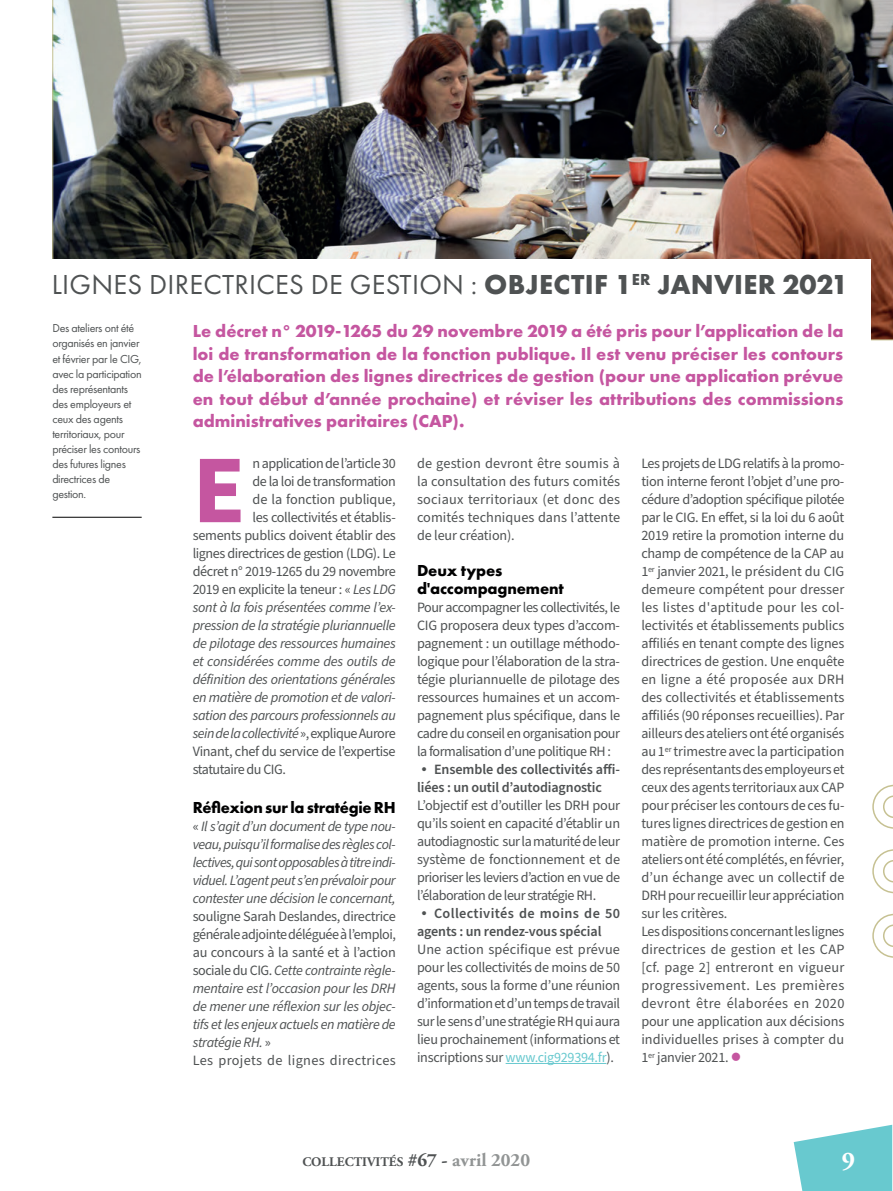
<style>
.page{position:relative;width:893px;height:1191px;background:#fff}
.page>*{position:absolute;margin:0;border:0;box-sizing:border-box;transform-origin:0 0}
.t1{font:700 97.2px "Source Sans Pro";color:#c556a0}
.t2{font:28.5px "Futura PT";letter-spacing:.01em;color:#4f5253}
.t3{font:700 25.5px "Adobe Garamond Pro";color:#fff}
.t4{font:700 18px/22.5px "Futura PT";color:#c556a0;text-align:justify}
.t5{font:700 16.5px/18px "Futura PT";letter-spacing:-.01em;color:#000001}
.t6{font:14.25px/18px "Source Sans Pro";letter-spacing:-.015em;color:#4f5253;text-align:justify}
.t7{font:italic 14.25px/18px "Source Sans Pro";letter-spacing:-.025em;color:#4f5253;text-align:justify}
.t8{font:600 14.25px/18px "Source Sans Pro";letter-spacing:-.01em;color:#4f5253}
.t9{font:14.25px "Source Sans Pro";letter-spacing:-.035em;color:#4f5253}
.t10{font:700 13.2px "Adobe Garamond Pro";color:#4f5253}
.t11{font:12px/15px "Futura PT";letter-spacing:-.025em;color:#4f5253}
.s1{font-weight:700}
.s2{font-family:"Futura PT";font-weight:400}
.s3{color:#68c9cf}
.s4{color:#c556a0}
.s5{font-style:italic}
.s6{font-style:normal}
.s7{font-size:18.75px}
.s8{font-size:18.75px;color:#929595}
</style>
<div class="page">
<svg style="left:872px;top:914px;width:20px;height:43px"></svg>
<svg style="left:872px;top:849px;width:20px;height:44px"></svg>
<svg style="left:872px;top:785px;width:20px;height:43px"></svg>
<svg style="left:794px;top:1124px;width:98px;height:67px"></svg>
<img style="left:52px;top:0;width:840px;height:340px">
<div style="left:29px;top:259px;width:842px;height:94px;background:#fff"></div>
<hr style="left:52px;top:517px;width:90px;height:1px;background:#000001">
<hr style="left:506px;top:1063px;width:100px;height:1px;background:#68c9cf">
<h2 class="t2" style="left:52px;top:267px;width:798px">LIGNES DIRECTRICES DE GESTION : <span class="s1">OBJECTIF 1</span><sup>ER</sup> <span class="s1">JANVIER 2021</span></h2>
<p class="t4" style="left:193px;top:319px;width:652px">Le décret n° 2019-1265 du 29 novembre 2019 a été pris pour l’application de la loi de transformation de la fonction publique. Il est venu préciser les contours de l’élaboration des lignes directrices de gestion (pour une application prévue en tout début d’année prochaine) et réviser les attributions des commissions administratives paritaires (CAP).</p>
<p class="t11" style="left:52px;top:321px;width:91px">Des ateliers ont été organisés en janvier et février par le CIG, avec la participation des représentants des employeurs et ceux des agents territoriaux, pour préciser les contours des futures lignes directrices de gestion.</p>
<p class="t6" style="left:417px;top:455px;width:205px">de gestion devront être soumis à la consultation des futurs comités sociaux territoriaux (et donc des comités techniques dans l’attente de leur création).</p>
<p class="t5" style="left:417px;top:561px;width:148px">Deux types d'accompagnement</p>
<p class="t6" style="left:417px;top:599px;width:205px">Pour accompagner les collectivités, le CIG proposera deux types d’accom&shy;pagnement : un outillage méthodo&shy;logique pour l’élaboration de la stra&shy;tégie pluriannuelle de pilotage des ressources humaines et un accom&shy;pagnement plus spécifique, dans le cadre du conseil en organisation pour la formalisation d’une politique RH :</p>
<p class="t8" style="left:417px;top:761px;width:205px"><span class="s2">•</span> Ensemble des collectivités affi&shy;liées : un outil d’autodiagnostic</p>
<p class="t6" style="left:417px;top:797px;width:205px">L’objectif est d’outiller les DRH pour qu’ils soient en capacité d’établir un autodiagnostic sur la maturité de leur système de fonctionnement et de prioriser les leviers d’action en vue de l’élaboration de leur stratégie RH.</p>
<p class="t8" style="left:417px;top:905px;width:205px"><span class="s2">•</span> Collectivités de moins de 50 agents : un rendez-vous spécial</p>
<p class="t6" style="left:417px;top:941px;width:205px">Une action spécifique est prévue pour les collectivités de moins de 50 agents, sous la forme d’une réunion d’information et d’un temps de travail sur le sens d’une stratégie RH qui aura lieu prochainement (informations et inscriptions sur <span class="s3">www.cig929394.fr</span>).</p>
<p class="t6" style="left:641px;top:455px;width:205px;text-align:left">Les projets de LDG relatifs à la promo&shy;tion interne feront l’objet d’une pro&shy;cédure d’adoption spécifique pilotée par le CIG. En effet, si la loi du 6 août 2019 retire la promotion interne du champ de compétence de la CAP au 1<sup>er</sup> janvier 2021, le président du CIG demeure compétent pour dresser les listes d'aptitude pour les col&shy;lectivités et établissements publics affiliés en tenant compte des lignes directrices de gestion. Une enquête en ligne a été proposée aux DRH des collectivités et établissements affiliés (90 réponses recueillies). Par ailleurs des ateliers ont été organisés au 1<sup>er</sup> trimestre avec la participation des représentants des employeurs et ceux des agents territoriaux aux CAP pour préciser les contours de ces fu&shy;tures lignes directrices de gestion en matière de promotion interne. Ces ateliers ont été complétés, en février, d’un échange avec un collectif de DRH pour recueillir leur appréciation sur les critères.<br>Les dispositions concernant les lignes directrices de gestion et les CAP [cf. page 2] entreront en vigueur progressivement. Les premières devront être élaborées en 2020 pour une application aux décisions individuelles prises à compter du 1<sup>er</sup> janvier 2021. <span class="s4">●</span></p>
<h1 class="t1" style="left:193px;top:424px;width:54px">E</h1>
<p class="t9" style="left:253px;top:454px;width:145px">n application de l’article 30</p>
<p class="t9" style="left:253px;top:472px;width:145px">de la loi de transformation</p>
<p class="t6" style="left:253px;top:491px;width:145px">de la fonction publique,</p>
<p class="t6" style="left:253px;top:509px;width:145px">les collectivités et établis-</p>
<p class="t6" style="left:193px;top:527px;width:205px">sements publics doivent établir des</p>
<p class="t6" style="left:193px;top:545px;width:205px">lignes directrices de gestion (LDG). Le</p>
<p class="t6" style="left:193px;top:563px;width:205px">décret n° 2019-1265 du 29 novembre</p>
<p class="t6" style="left:193px;top:581px;width:205px">2019 en explicite la teneur : « <span class="s5">Les LDG</span></p>
<p class="t7" style="left:193px;top:599px;width:205px">sont à la fois présentées comme l’ex-</p>
<p class="t7" style="left:193px;top:617px;width:205px">pression de la stratégie pluriannuelle</p>
<p class="t7" style="left:193px;top:635px;width:205px">de pilotage des ressources humaines</p>
<p class="t7" style="left:193px;top:653px;width:204px">et considérées comme des outils de</p>
<p class="t7" style="left:193px;top:671px;width:204px">définition des orientations générales</p>
<p class="t7" style="left:193px;top:689px;width:205px">en matière de promotion et de valori-</p>
<p class="t7" style="left:193px;top:707px;width:205px">sation des parcours professionnels au</p>
<p class="t7" style="left:193px;top:725px;width:205px">sein de la collectivité<span class="s6">», explique Aurore</span></p>
<p class="t6" style="left:193px;top:743px;width:204px">Vinant, chef du service de l’expertise</p>
<p class="t9" style="left:193px;top:760px;width:95px">statutaire du CIG.</p>
<p class="t5" style="left:193px;top:798px;width:204px">Réflexion sur la stratégie RH</p>
<p class="t7" style="left:193px;top:817px;width:205px"><span class="s6">«</span> Il s’agit d’un document de type nou&shy;veau, puisqu’il formalise des règles col&shy;lectives, qui sont opposables à titre indi&shy;viduel. L’agent peut s’en prévaloir pour contester une décision le concernant,</p>
<p class="t6" style="left:193px;top:907px;width:205px;text-align:left">souligne Sarah Deslandes, directrice générale adjointe déléguée à l’emploi, au concours à la santé et à l’action sociale du CIG. <span class="s5">Cette contrainte règle&shy;mentaire est l’occasion pour les DRH de mener une réflexion sur les objec&shy;tifs et les enjeux actuels en matière de stratégie RH.</span> »<br>Les projets de lignes directrices</p>
<p class="t10" style="left:302px;top:1154px;width:229px">COLLECTIVITÉS <span class="s7">#67 -</span> <span class="s8">avril 2020</span></p>
<h3 class="t3" style="left:842px;top:1145px;width:15px">9</h3>
</div>
